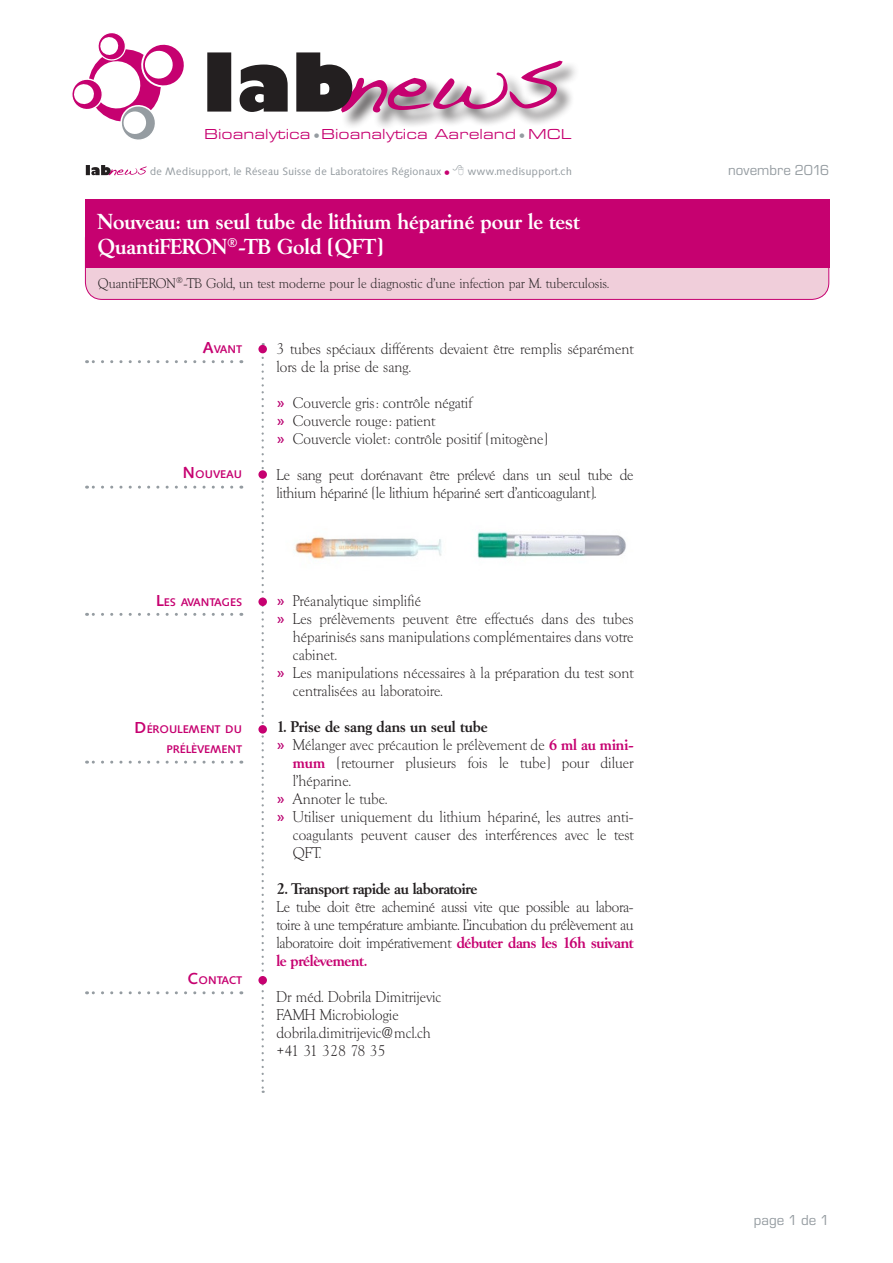
<style>
.page{position:relative;width:893px;height:1263px;background:#fff}
.page>*{position:absolute;margin:0;border:0;box-sizing:border-box;transform-origin:0 0}
.t1{font:600 21px/25.5px "Goudx";color:#fff}
.t2{font:300 15px/18px "Goudx";color:#231f20}
.t3{font:300 15px/18px "Goudx";letter-spacing:-.02em;color:#231f20}
.t4{font:15px "Eurostile T Regu Exte";color:#c60170}
.t5{font:600 15px "Goudx";letter-spacing:-.02em;color:#231f20}
.t6{font:600 15px "Goudx";color:#231f20}
.t7{font:15px "Eurostile T";color:#959ca1}
.t8{font:300 13.5px "Goudx";color:#231f20}
.t9{font:500 11.55px/19.8px "Saxony";color:#c60170;text-align:right}
.t10{font:11.25px "Saxony";color:#959ca1}
.s1{color:#959ca1}
.s2{color:#c60170}
.s3{font-size:16.5px}
.s4{font-family:"Frutiger";font-weight:400;color:#ba0170}
.s5{font-weight:600;color:#c60170}
</style>
<div class="page">
<svg style="left:262px;top:353px;width:2px;height:740px"></svg>
<svg style="left:87px;top:360px;width:145px;height:3px"></svg>
<div style="left:258px;top:345px;width:9px;height:8px;background:#c60170;border-radius:50%"></div>
<div style="left:85px;top:222px;width:744px;height:77px;background:#f0ceda;border-radius:17px"></div>
<div style="left:85px;top:221px;width:744px;height:79px;border:1px solid #c60170;border-radius:17px"></div>
<div style="left:85px;top:200px;width:744px;height:68px;background:#c60170"></div>
<svg style="left:87px;top:613px;width:145px;height:3px"></svg>
<div style="left:258px;top:597px;width:9px;height:9px;background:#c60170;border-radius:50%"></div>
<svg style="left:72px;top:33px;width:112px;height:107px"></svg>
<div style="left:341px;top:61px;width:239px;height:69px;background:#231f20;opacity:.75"></div>
<svg style="left:207px;top:52px;width:355px;height:60px"></svg>
<svg style="left:86px;top:165px;width:61px;height:10px"></svg>
<svg style="left:87px;top:761px;width:145px;height:3px"></svg>
<div style="left:258px;top:725px;width:9px;height:9px;background:#c60170;border-radius:50%"></div>
<svg style="left:87px;top:486px;width:145px;height:3px"></svg>
<div style="left:258px;top:470px;width:9px;height:9px;background:#c60170;border-radius:50%"></div>
<img style="left:476px;top:531px;width:150px;height:29px">
<img style="left:295px;top:536px;width:147px;height:24px">
<svg style="left:87px;top:991px;width:145px;height:3px"></svg>
<div style="left:258px;top:976px;width:9px;height:8px;background:#c60170;border-radius:50%"></div>
<p class="t4" style="left:204px;top:126px;width:369px">Bioanalytica <span class="s1">■</span> Bioanalytica Aareland <span class="s1">■</span> MCL</p>
<p class="t10" style="left:150px;top:165px;width:424px">de Medisupport, le Réseau Suisse de Laboratoires Régionaux <span class="s2">■</span> www.medisupport.ch</p>
<p class="t7" style="left:728px;top:162px;width:102px">novembre 2016</p>
<h1 class="t1" style="left:98px;top:210px;width:483px">Nouveau: un seul tube de lithium hépariné pour le test<br>QuantiFERON<sup>®</sup>-TB Gold (QFT)</h1>
<p class="t8" style="left:98px;top:275px;width:513px">QuantiFERON<sup>®</sup>-TB Gold, un test moderne pour le diagnostic d’une infection par M. tuberculosis.</p>
<p class="t9" style="left:203px;top:339px;width:41px"><span class="s3">A</span>VANT</p>
<p class="t9" style="left:183px;top:465px;width:61px"><span class="s3">N</span> OUVEAU</p>
<p class="t2" style="left:276px;top:341px;width:359px">3 tubes spéciaux différents devaient être remplis séparément lors de la prise de sang.</p>
<p class="t2" style="left:276px;top:395px;width:273px"><span class="s4">»</span> Couvercle gris: contrôle négatif<br><span class="s4">»</span> Couvercle rouge: patient<br><span class="s4">»</span> Couvercle violet: contrôle positif (mitogène)</p>
<p class="t3" style="left:276px;top:467px;width:359px">Le sang peut dorénavant être prélevé dans un seul tube de lithium hépariné (le lithium hépariné sert d’anticoagulant).</p>
<p class="t9" style="left:157px;top:592px;width:87px"><span class="s3">L</span>ES AVANTAGES</p>
<p class="t9" style="left:135px;top:719px;width:109px"><span class="s3">D</span>ÉROULEMENT DU<br>PRÉLÈVEMENT</p>
<p class="t9" style="left:188px;top:970px;width:56px"><span class="s3">C</span>ONTACT</p>
<p class="t2" style="left:276px;top:593px;width:146px"><span class="s4">»</span> Préanalytique simplifié</p>
<p class="t2" style="left:276px;top:611px;width:359px"><span class="s4">»</span> Les prélèvements peuvent être effectués dans des tubes</p>
<p class="t2" style="left:293px;top:629px;width:342px">héparinisés sans manipulations complémentaires dans votre</p>
<p class="t2" style="left:293px;top:647px;width:46px">cabinet.</p>
<p class="t2" style="left:276px;top:665px;width:359px"><span class="s4">»</span> Les manipulations nécessaires à la préparation du test sont</p>
<p class="t2" style="left:293px;top:683px;width:151px">centralisées au laboratoire.</p>
<p class="t6" style="left:276px;top:718px;width:213px">1. Prise de sang dans un seul tube</p>
<p class="t2" style="left:276px;top:737px;width:359px"><span class="s4">»</span> Mélanger avec précaution le prélèvement de <span class="s5">6 ml au mini-</span></p>
<p class="t2" style="left:293px;top:755px;width:342px"><span class="s5">mum</span> (retourner plusieurs fois le tube) pour diluer</p>
<p class="t2" style="left:293px;top:773px;width:59px">l’héparine.</p>
<p class="t2" style="left:276px;top:791px;width:112px"><span class="s4">»</span> Annoter le tube.</p>
<p class="t2" style="left:276px;top:809px;width:359px"><span class="s4">»</span> Utiliser uniquement du lithium hépariné, les autres anti-</p>
<p class="t2" style="left:293px;top:827px;width:342px">coagulants peuvent causer des interférences avec le test</p>
<p class="t2" style="left:293px;top:845px;width:30px">QFT.</p>
<p class="t5" style="left:276px;top:880px;width:202px">2. Transport rapide au laboratoire</p>
<p class="t2" style="left:276px;top:899px;width:359px;text-align:justify">Le tube doit être acheminé aussi vite que possible au labora&shy;toire à une température ambiante. L’incubation du prélèvement au laboratoire doit impérativement <span class="s5">débuter dans les 16h suivant le prélèvement.</span></p>
<p class="t2" style="left:276px;top:989px;width:167px">Dr méd. Dobrila Dimitrijevic<br>FAMH Microbiologie dobrila.dimitrijevic@mcl.ch +41 31 328 78 35</p>
<p class="t7" style="left:754px;top:1212px;width:77px">page 1 de 1</p>
</div>
